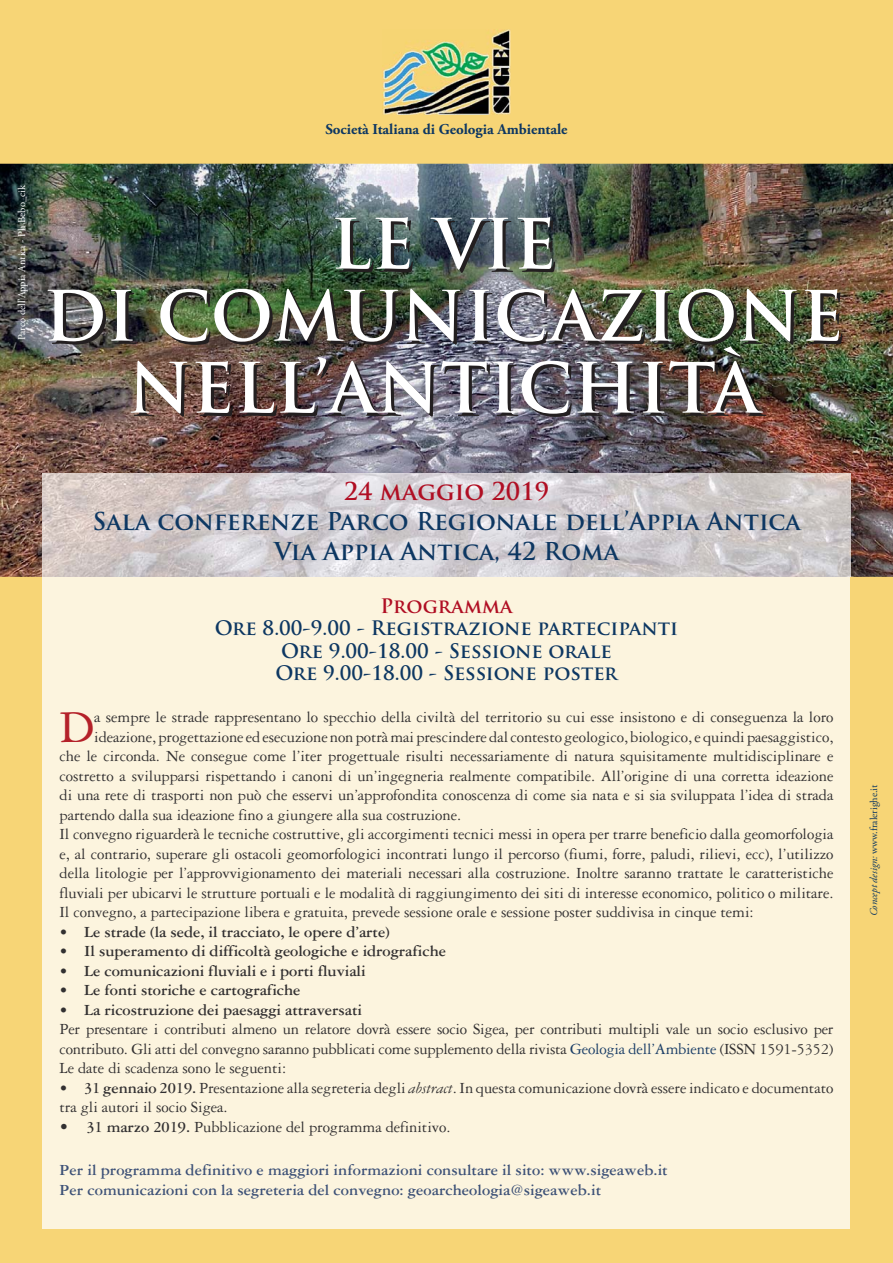
<style>
.page{position:relative;width:893px;height:1263px;background:#f7d576}
.page>*{position:absolute;margin:0;border:0;box-sizing:border-box;transform-origin:0 0}
.t1{font:700 67.5px/72px "Trajan Pro";color:#fff;text-align:center}
.t2{font:48.3px "Garamond 3 LT Std";color:#b42129}
.t3{font:700 24px/30px "Trajan Pro";color:#0d3762;text-align:center}
.t4{font:700 24px "Trajan Pro";color:#b00e23}
.t5{font:700 19.5px/22.5px "Trajan Pro";color:#0d3762;text-align:center}
.t6{font:700 19.5px "Trajan Pro";color:#b00e23}
.t7{font:16.5px/19.5px "Garamond 3 LT Std";letter-spacing:-.005em;color:#323031;text-align:justify}
.t8{font:700 16.5px "Garamond 3 LT Std";letter-spacing:-.005em;color:#323031}
.t9{font:700 16.5px/19.5px "Garamond 3 LT Std";color:#3d5177}
.t10{font:700 15px "Adobe Garamond Pro";color:#0d3762}
.t11{font:10.5px "Adobe Garamond Pro";color:#fff}
.t12{font:10.5px "Adobe Garamond Pro";color:#0d3762}
.s1{color:#1b3e67}
.s2{font-weight:700}
.s3{font-style:italic}
.s4{font-size:18px}
</style>
<div class="page">
<img style="left:0;top:164px;width:893px;height:413px">
<div style="left:43px;top:577px;width:807px;height:652px;background:#fcf4de"></div>
<img style="left:43px;top:473px;width:807px;height:104px">
<img style="left:382px;top:30px;width:129px;height:85px">
<p class="t11" style="left:18px;top:340px;width:157px;rotate:-90deg">Parco dell’Appia Antica - Ph Bebo_cik</p>
<p class="t10" style="left:325px;top:123px;width:244px">Società Italiana di Geologia Ambientale</p>
<h1 class="t1" style="left:43px;top:209px;width:801px">LE VIE<br>DI COMUNICAZIONE<br>NELL’ANTICHITÀ</h1>
<h3 class="t4" style="left:344px;top:478px;width:207px">24 maggio 2019</h3>
<h3 class="t3" style="left:92px;top:507px;width:710px">Sala conferenze Parco Regionale dell’Appia Antica<br>Via Appia Antica, 42 Roma</h3>
<p class="t6" style="left:380px;top:594px;width:134px">Programma</p>
<p class="t5" style="left:215px;top:617px;width:465px">Ore 8.00-9.00 - Registrazione partecipanti<br>Ore 9.00-18.00 - Sessione orale<br>Ore 9.00-18.00 - Sessione poster</p>
<h2 class="t2" style="left:60px;top:707px;width:36px">D</h2>
<p class="t7" style="left:94px;top:708px;width:741px">a sempre le strade rappresentano lo specchio della civiltà del territorio su cui esse insistono e di conseguenza la loro</p>
<p class="t7" style="left:94px;top:728px;width:741px">ideazione, progettazione ed esecuzione non potrà mai prescindere dal contesto geologico, biologico, e quindi paesaggistico,</p>
<p class="t7" style="left:60px;top:747px;width:775px">che le circonda. Ne consegue come l’iter progettuale risulti necessariamente di natura squisitamente multidisciplinare e</p>
<p class="t7" style="left:60px;top:767px;width:775px">costretto a svilupparsi rispettando i canoni di un’ingegneria realmente compatibile. All’origine di una corretta ideazione</p>
<p class="t7" style="left:60px;top:786px;width:775px">di una rete di trasporti non può che esservi un’approfondita conoscenza di come sia nata e si sia sviluppata l’idea di strada</p>
<p class="t7" style="left:60px;top:806px;width:403px">partendo dalla sua ideazione fino a giungere alla sua costruzione.</p>
<p class="t7" style="left:60px;top:825px;width:775px">Il convegno riguarderà le tecniche costruttive, gli accorgimenti tecnici messi in opera per trarre beneficio dalla geomorfologia</p>
<p class="t7" style="left:60px;top:845px;width:775px">e, al contrario, superare gli ostacoli geomorfologici incontrati lungo il percorso (fiumi, forre, paludi, rilievi, ecc), l’utilizzo</p>
<p class="t7" style="left:60px;top:864px;width:775px">della litologie per l’approvvigionamento dei materiali necessari alla costruzione. Inoltre saranno trattate le caratteristiche</p>
<p class="t7" style="left:60px;top:884px;width:775px">fluviali per ubicarvi le strutture portuali e le modalità di raggiungimento dei siti di interesse economico, politico o militare.</p>
<p class="t7" style="left:60px;top:903px;width:696px">Il convegno, a partecipazione libera e gratuita, prevede sessione orale e sessione poster suddivisa in cinque temi:</p>
<p class="t8" style="left:60px;top:925px;width:332px">• Le strade (la sede, il tracciato, le opere d’arte)</p>
<p class="t8" style="left:60px;top:944px;width:388px">• Il superamento di difficoltà geologiche e idrografiche</p>
<p class="t8" style="left:60px;top:964px;width:308px">• Le comunicazioni fluviali e i porti fluviali</p>
<p class="t8" style="left:60px;top:983px;width:242px">• Le fonti storiche e cartografiche</p>
<p class="t8" style="left:60px;top:1003px;width:304px">• La ricostruzione dei paesaggi attraversati</p>
<p class="t7" style="left:60px;top:1020px;width:775px">Per presentare i contributi almeno un relatore dovrà essere socio Sigea, per contributi multipli vale un socio esclusivo per contributo. Gli atti del convegno saranno pubblicati come supplemento della rivista <span class="s1">Geologia dell’Ambiente</span> (ISSN 1591-5352)<br>Le date di scadenza sono le seguenti:</p>
<p class="t7" style="left:60px;top:1079px;width:775px">• <span class="s2">31 gennaio 2019.</span> Presentazione alla segreteria degli <span class="s3">abstract</span>. In questa comunicazione dovrà essere indicato e documentato tra gli autori il socio Sigea.</p>
<p class="t7" style="left:60px;top:1118px;width:392px"><span class="s4">•</span> <span class="s2">31 marzo 2019.</span> Pubblicazione del programma definitivo.</p>
<p class="t9" style="left:60px;top:1161px;width:610px">Per il programma definitivo e maggiori informazioni consultare il sito: www.sigeaweb.it<br>Per comunicazioni con la segreteria del convegno: geoarcheologia@sigeaweb.it</p>
<p class="t12" style="left:869px;top:916px;width:133px;rotate:-90deg"><span class="s3">Concept design:</span> www.fralerighe.it</p>
</div>
